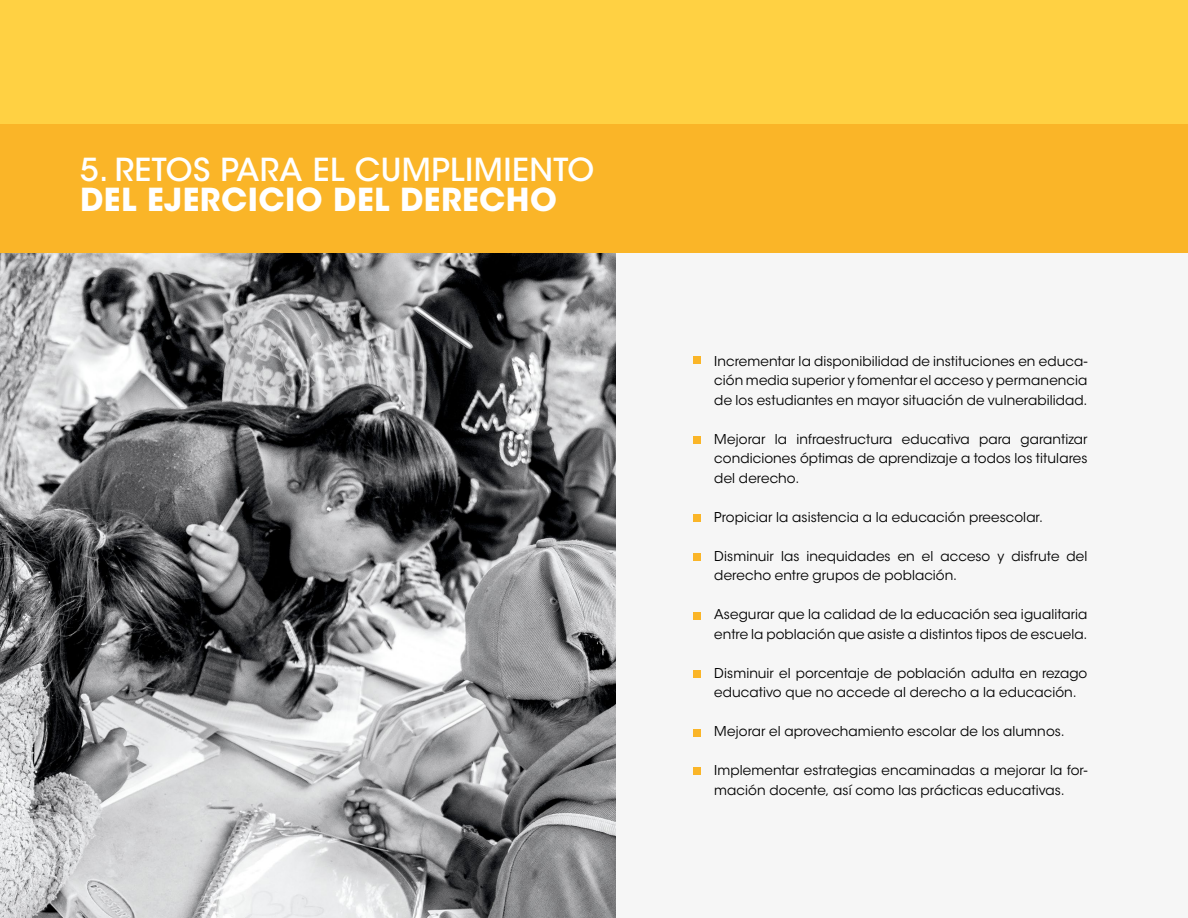
<style>
.page{position:relative;width:1188px;height:918px;background:#fff}
.page>*{position:absolute;margin:0;border:0;box-sizing:border-box;transform-origin:0 0}
.t1{font:500 31.5px "ITC Avant Garde Std";letter-spacing:.015em;color:#fff}
.t2{font:700 31.5px "ITC Avant Garde Std";letter-spacing:.015em;color:#fff}
.t3{font:13.5px/19.5px "ITC Avant Garde Std";letter-spacing:.005em;color:#000}
</style>
<div class="page">
<img style="left:0;top:253px;width:616px;height:665px">
<div style="left:1017px;top:895px;width:171px;height:23px;background:#f6f6f6"></div>
<div style="left:617px;top:0;width:571px;height:917px;background:#f6f6f6"></div>
<div style="left:0;top:0;width:1188px;height:253px;background:#ffd143"></div>
<div style="left:0;top:124px;width:1188px;height:129px;background:#fab528"></div>
<div style="left:693px;top:357px;width:7px;height:7px;background:#fab528"></div>
<div style="left:693px;top:437px;width:7px;height:7px;background:#fab528"></div>
<div style="left:693px;top:515px;width:7px;height:7px;background:#fab528"></div>
<div style="left:693px;top:554px;width:7px;height:7px;background:#fab528"></div>
<div style="left:693px;top:612px;width:7px;height:8px;background:#fab528"></div>
<div style="left:693px;top:671px;width:7px;height:7px;background:#fab528"></div>
<div style="left:693px;top:729px;width:7px;height:7px;background:#fab528"></div>
<div style="left:693px;top:767px;width:7px;height:7px;background:#fab528"></div>
<h1 class="t1" style="left:80px;top:150px;width:516px">5. RETOS PARA EL CUMPLIMIENTO</h1>
<h1 class="t2" style="left:80px;top:179px;width:478px">DEL EJERCICIO DEL DERECHO</h1>
<p class="t3" style="left:714px;top:352px;width:375px;text-align:justify">Incrementar la disponibilidad de instituciones en educa&shy;ción media superior y fomentar el acceso y permanencia de los estudiantes en mayor situación de vulnerabilidad.</p>
<p class="t3" style="left:714px;top:430px;width:375px;text-align:justify">Mejorar la infraestructura educativa para garantizar condiciones óptimas de aprendizaje a todos los titulares del derecho.</p>
<p class="t3" style="left:714px;top:508px;width:330px">Propiciar la asistencia a la educación preescolar.</p>
<p class="t3" style="left:714px;top:547px;width:375px">Disminuir las inequidades en el acceso y disfrute del derecho entre grupos de población.</p>
<p class="t3" style="left:714px;top:605px;width:375px">Asegurar que la calidad de la educación sea igualitaria entre la población que asiste a distintos tipos de escuela.</p>
<p class="t3" style="left:714px;top:664px;width:375px">Disminuir el porcentaje de población adulta en rezago educativo que no accede al derecho a la educación.</p>
<p class="t3" style="left:714px;top:722px;width:352px">Mejorar el aprovechamiento escolar de los alumnos.</p>
<p class="t3" style="left:714px;top:761px;width:375px">Implementar estrategias encaminadas a mejorar la for&shy;mación docente, así como las prácticas educativas.</p>
</div>
